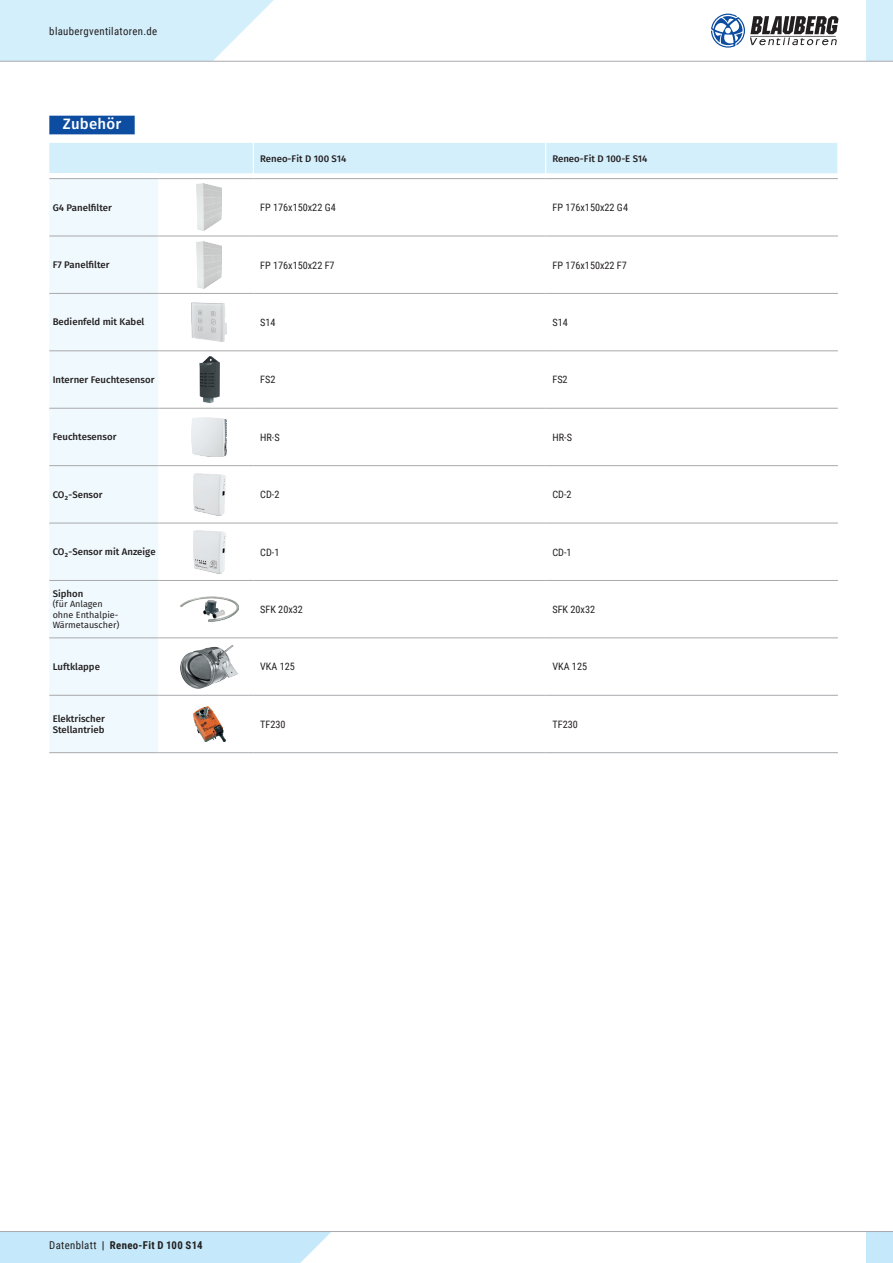
<style>
.page{position:relative;width:893px;height:1263px;background:#fff}
.page>*{position:absolute;margin:0;border:0;box-sizing:border-box;transform-origin:0 0}
.sub__TITLE{font:500 15px "Fira Sans";letter-spacing:.015em;color:#fff}
.t1{font:700 10.8px "Roboto Condensed";letter-spacing:.03em;color:#231f20}
.t2{font:10.8px "Roboto Condensed";letter-spacing:.03em;color:#231f20}
.tab_BODY__6_8_cond{font:10.2px "Roboto Condensed";color:#231f20}
.tab_HEAD__6_4{font:500 9.6px/10.8px "Fira Sans";color:#231f20}
.note{font:9px/10.2px "Fira Sans";color:#231f20}
.s1{font-weight:400}
</style>
<div class="page">
<div style="left:49px;top:116px;width:86px;height:18px;background:#0d4da1"></div>
<div style="left:49px;top:143px;width:788px;height:30px;background:#d3effb"></div>
<svg style="left:158px;top:173px;width:680px;height:569px"></svg>
<div style="left:49px;top:179px;width:109px;height:573px;background:#f0f9fd"></div>
<hr style="left:546px;top:293px;width:292px;height:1px;background:#a8a9ad">
<hr style="left:546px;top:351px;width:292px;height:1px;background:#a8a9ad">
<hr style="left:253px;top:465px;width:293px;height:1px;background:#a8a9ad">
<hr style="left:546px;top:465px;width:292px;height:1px;background:#a8a9ad">
<hr style="left:253px;top:523px;width:293px;height:1px;background:#a8a9ad">
<hr style="left:546px;top:523px;width:292px;height:1px;background:#a8a9ad">
<hr style="left:546px;top:580px;width:292px;height:1px;background:#a8a9ad">
<hr style="left:253px;top:178px;width:293px;height:1px;background:#a8a9ad">
<hr style="left:546px;top:178px;width:292px;height:1px;background:#a8a9ad">
<hr style="left:545px;top:143px;width:1px;height:30px;background:#fff">
<hr style="left:49px;top:638px;width:109px;height:1px;background:#a8a9ad">
<hr style="left:253px;top:638px;width:293px;height:1px;background:#a8a9ad">
<hr style="left:49px;top:408px;width:109px;height:1px;background:#a8a9ad">
<hr style="left:49px;top:236px;width:109px;height:1px;background:#a8a9ad">
<hr style="left:49px;top:293px;width:109px;height:1px;background:#a8a9ad">
<hr style="left:49px;top:523px;width:109px;height:1px;background:#a8a9ad">
<hr style="left:49px;top:695px;width:109px;height:1px;background:#a8a9ad">
<hr style="left:49px;top:752px;width:109px;height:1px;background:#a8a9ad">
<hr style="left:158px;top:638px;width:95px;height:1px;background:#a8a9ad">
<hr style="left:158px;top:236px;width:95px;height:1px;background:#a8a9ad">
<hr style="left:158px;top:580px;width:95px;height:1px;background:#a8a9ad">
<hr style="left:158px;top:293px;width:95px;height:1px;background:#a8a9ad">
<hr style="left:158px;top:523px;width:95px;height:1px;background:#a8a9ad">
<hr style="left:158px;top:408px;width:95px;height:1px;background:#a8a9ad">
<hr style="left:158px;top:695px;width:95px;height:1px;background:#a8a9ad">
<hr style="left:158px;top:752px;width:95px;height:1px;background:#a8a9ad">
<hr style="left:49px;top:178px;width:109px;height:1px;background:#a8a9ad">
<hr style="left:158px;top:178px;width:95px;height:1px;background:#a8a9ad">
<hr style="left:253px;top:143px;width:1px;height:30px;background:#fff">
<hr style="left:253px;top:236px;width:293px;height:1px;background:#a8a9ad">
<hr style="left:546px;top:236px;width:292px;height:1px;background:#a8a9ad">
<hr style="left:546px;top:638px;width:292px;height:1px;background:#a8a9ad">
<hr style="left:253px;top:695px;width:293px;height:1px;background:#a8a9ad">
<hr style="left:546px;top:695px;width:292px;height:1px;background:#a8a9ad">
<hr style="left:253px;top:752px;width:293px;height:1px;background:#a8a9ad">
<hr style="left:546px;top:752px;width:292px;height:1px;background:#a8a9ad">
<hr style="left:253px;top:580px;width:293px;height:1px;background:#a8a9ad">
<hr style="left:253px;top:293px;width:293px;height:1px;background:#a8a9ad">
<hr style="left:253px;top:408px;width:293px;height:1px;background:#a8a9ad">
<hr style="left:546px;top:408px;width:292px;height:1px;background:#a8a9ad">
<hr style="left:49px;top:351px;width:109px;height:1px;background:#a8a9ad">
<hr style="left:49px;top:465px;width:109px;height:1px;background:#a8a9ad">
<hr style="left:49px;top:580px;width:109px;height:1px;background:#a8a9ad">
<hr style="left:158px;top:351px;width:95px;height:1px;background:#a8a9ad">
<hr style="left:253px;top:351px;width:293px;height:1px;background:#a8a9ad">
<hr style="left:158px;top:465px;width:95px;height:1px;background:#a8a9ad">
<img style="left:197px;top:184px;width:24px;height:47px">
<img style="left:197px;top:241px;width:24px;height:47px">
<img style="left:192px;top:303px;width:34px;height:38px">
<img style="left:199px;top:355px;width:20px;height:49px">
<img style="left:191px;top:418px;width:36px;height:38px">
<img style="left:193px;top:473px;width:32px;height:43px">
<img style="left:193px;top:530px;width:32px;height:43px">
<img style="left:180px;top:596px;width:58px;height:26px">
<img style="left:181px;top:643px;width:56px;height:47px">
<img style="left:193px;top:707px;width:32px;height:34px">
<div style="left:866px;top:1231px;width:27px;height:32px;background:#c5e9fa"></div>
<div style="left:0;top:1232px;width:331px;height:31px;background:#c5e9fa"></div>
<hr style="left:0;top:1231px;width:893px;height:1px;background:#a8a9ad">
<div style="left:866px;top:0;width:27px;height:61px;background:#d3effb"></div>
<svg style="left:0;top:0;width:295px;height:61px"></svg>
<hr style="left:0;top:61px;width:893px;height:1px;background:#a8a9ad">
<svg style="left:711px;top:14px;width:127px;height:34px"></svg>
<p class="t2" style="left:49px;top:23px;width:109px">blaubergventilatoren.de</p>
<p class="sub__TITLE" style="left:63px;top:114px;width:60px">Zubehör</p>
<p class="tab_HEAD__6_4" style="left:260px;top:153px;width:88px">Reneo-Fit D 100 S14</p>
<p class="tab_HEAD__6_4" style="left:552px;top:153px;width:97px">Reneo-Fit D 100-E S14</p>
<p class="tab_HEAD__6_4" style="left:53px;top:203px;width:61px">G4 Panelfilter</p>
<p class="tab_BODY__6_8_cond" style="left:260px;top:200px;width:77px">FP 176x150x22 G4</p>
<p class="tab_BODY__6_8_cond" style="left:552px;top:200px;width:77px">FP 176x150x22 G4</p>
<p class="tab_HEAD__6_4" style="left:53px;top:260px;width:58px">F7 Panelfilter</p>
<p class="tab_BODY__6_8_cond" style="left:260px;top:258px;width:76px">FP 176x150x22 F7</p>
<p class="tab_BODY__6_8_cond" style="left:552px;top:258px;width:76px">FP 176x150x22 F7</p>
<p class="tab_HEAD__6_4" style="left:53px;top:317px;width:93px">Bedienfeld mit Kabel</p>
<p class="tab_BODY__6_8_cond" style="left:260px;top:315px;width:17px">S14</p>
<p class="tab_BODY__6_8_cond" style="left:552px;top:315px;width:17px">S14</p>
<p class="tab_HEAD__6_4" style="left:53px;top:375px;width:103px">Interner Feuchtesensor</p>
<p class="tab_BODY__6_8_cond" style="left:260px;top:373px;width:17px">FS2</p>
<p class="tab_BODY__6_8_cond" style="left:552px;top:373px;width:17px">FS2</p>
<p class="tab_HEAD__6_4" style="left:53px;top:432px;width:65px">Feuchtesensor</p>
<p class="tab_BODY__6_8_cond" style="left:260px;top:430px;width:21px">HR-S</p>
<p class="tab_BODY__6_8_cond" style="left:552px;top:430px;width:21px">HR-S</p>
<p class="tab_HEAD__6_4" style="left:53px;top:490px;width:51px">CO₂-Sensor</p>
<p class="tab_BODY__6_8_cond" style="left:260px;top:487px;width:21px">CD-2</p>
<p class="tab_BODY__6_8_cond" style="left:552px;top:487px;width:21px">CD-2</p>
<p class="tab_HEAD__6_4" style="left:53px;top:547px;width:104px">CO₂-Sensor mit Anzeige</p>
<p class="tab_BODY__6_8_cond" style="left:260px;top:545px;width:21px">CD-1</p>
<p class="tab_BODY__6_8_cond" style="left:552px;top:545px;width:21px">CD-1</p>
<p class="tab_HEAD__6_4" style="left:53px;top:589px;width:32px">Siphon</p>
<p class="note" style="left:53px;top:600px;width:68px">(für Anlagen ohne Enthalpie-<br>Wärmetauscher)</p>
<p class="tab_BODY__6_8_cond" style="left:260px;top:602px;width:44px">SFK 20x32</p>
<p class="tab_BODY__6_8_cond" style="left:552px;top:602px;width:44px">SFK 20x32</p>
<p class="tab_HEAD__6_4" style="left:53px;top:662px;width:49px">Luftklappe</p>
<p class="tab_BODY__6_8_cond" style="left:260px;top:660px;width:36px">VKA 125</p>
<p class="tab_BODY__6_8_cond" style="left:552px;top:660px;width:36px">VKA 125</p>
<p class="tab_HEAD__6_4" style="left:53px;top:714px;width:54px">Elektrischer<br>Stellantrieb</p>
<p class="tab_BODY__6_8_cond" style="left:260px;top:717px;width:27px">TF230</p>
<p class="tab_BODY__6_8_cond" style="left:552px;top:717px;width:27px">TF230</p>
<p class="t1" style="left:49px;top:1238px;width:155px"><span class="s1">Datenblatt</span> | Reneo-Fit D 100 S14</p>
</div>
